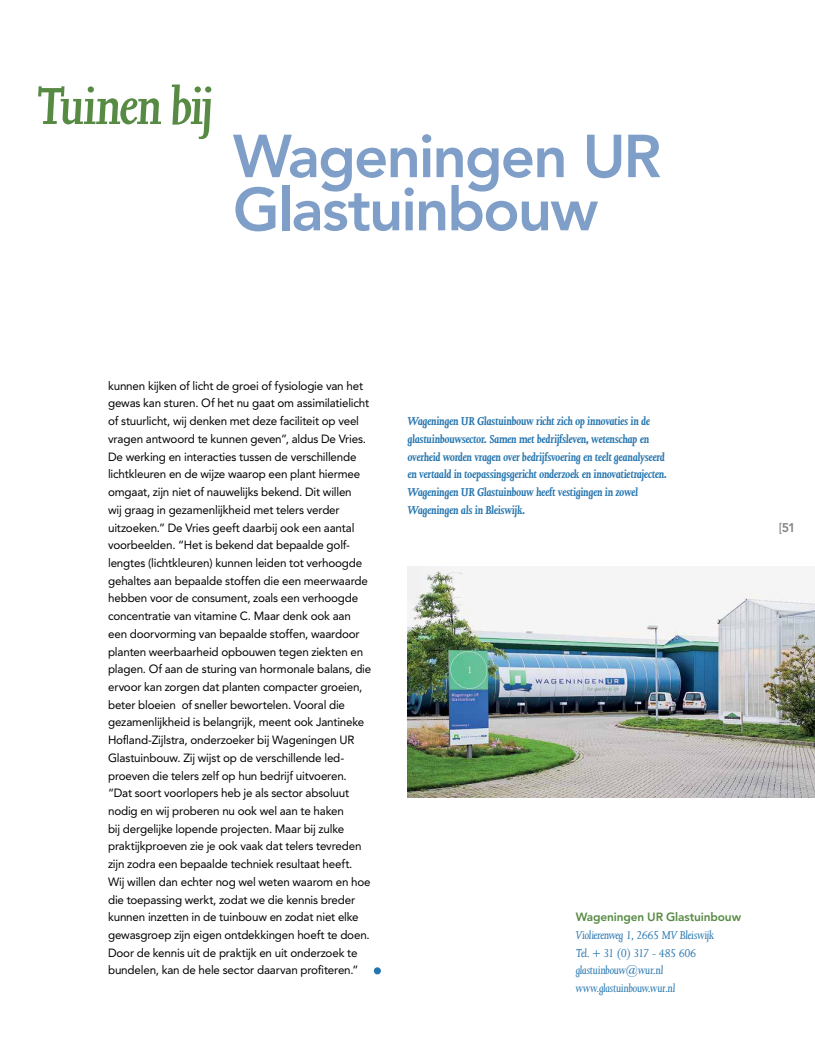
<style>
.page{position:relative;width:815px;height:1063px;background:#fff}
.page>*{position:absolute;margin:0;border:0;box-sizing:border-box;transform-origin:0 0}
.t1{font:800 60px/53.1px "Avenir";letter-spacing:-.035em;color:#809fc8}
.t2{font:italic 600 60px "Joanna";letter-spacing:-.045em;color:#578a43}
.t3{font:italic 700 13.12px/17.8px "Joanna";letter-spacing:-.025em;color:#2575ae}
.t4{font:italic 13.12px/17.8px "Joanna";letter-spacing:-.025em;color:#2575ae}
.t5{font:800 12.5px "Avenir LT Std";color:#808285}
.t6{font:11.88px/17.8px "Avenir";letter-spacing:-.015em;color:#000}
.t7{font:800 11.88px "Avenir";letter-spacing:-.01em;color:#578a43}
.s1{font-weight:500}
</style>
<div class="page">
<img style="left:407px;top:567px;width:408px;height:230px">
<div style="left:374px;top:967px;width:7px;height:7px;background:#2575ae;border-radius:50%"></div>
<h1 class="t2" style="left:35px;top:74px;width:180px">Tuinen bij</h1>
<h1 class="t1" style="left:233px;top:130px;width:430px">Wageningen UR<br>Glastuinbouw</h1>
<p class="t6" style="left:108px;top:377px;width:265px">kunnen kijken of licht de groei of fysiologie van het gewas kan sturen. Of het nu gaat om assimilatielicht of stuurlicht, wij denken met deze faciliteit op veel vragen antwoord te kunnen geven”, aldus De Vries.<br>De werking en interacties tussen de verschillende lichtkleuren en de wijze waarop een plant hiermee omgaat, zijn niet of nauwelijks bekend. Dit willen<br>wij graag in gezamenlijkheid met telers verder uitzoeken.” De Vries geeft daarbij ook een aantal voorbeelden. “Het is bekend dat bepaalde golf&shy;lengtes (lichtkleuren) kunnen leiden tot verhoogde gehaltes aan bepaalde stoffen die een meerwaarde hebben voor de consument, zoals een verhoogde concentratie van vitamine C. Maar denk ook aan een doorvorming van bepaalde stoffen, waardoor planten weerbaarheid opbouwen tegen ziekten en plagen. Of aan de sturing van hormonale balans, die ervoor kan zorgen dat planten compacter groeien, beter bloeien of sneller bewortelen. Vooral die gezamenlijkheid is belangrijk, meent ook Jantineke Hofland-Zijlstra, onderzoeker bij Wageningen UR Glastuinbouw. Zij wijst op de verschillende led&shy;proeven die telers zelf op hun bedrijf uitvoeren. “Dat soort voorlopers heb je als sector absoluut nodig en wij proberen nu ook wel aan te haken<br>bij dergelijke lopende projecten. Maar bij zulke praktijkproeven zie je ook vaak dat telers tevreden zijn zodra een bepaalde techniek resultaat heeft.<br>Wij willen dan echter nog wel weten waarom en hoe die toepassing werkt, zodat we die kennis breder kunnen inzetten in de tuinbouw en zodat niet elke gewasgroep zijn eigen ontdekkingen hoeft te doen.<br>Door de kennis uit de praktijk en uit onderzoek te bundelen, kan de hele sector daarvan profiteren.”</p>
<p class="t3" style="left:407px;top:412px;width:261px">Wageningen UR Glastuinbouw richt zich op innovaties in de glastuinbouwsector. Samen met bedrijfsleven, wetenschap en overheid worden vragen over bedrijfsvoering en teelt geanalyseerd en vertaald in toepassingsgericht onderzoek en innovatietrajecten.<br>Wageningen UR Glastuinbouw heeft vestigingen in zowel Wageningen als in Bleiswijk.</p>
<p class="t7" style="left:576px;top:910px;width:167px">Wageningen UR Glastuinbouw</p>
<p class="t4" style="left:576px;top:926px;width:140px">Violierenweg 1, 2665 MV Bleiswijk<br>Tel. + 31 (0) 317 - 485 606 glastuinbouw@wur.nl www.glastuinbouw.wur.nl</p>
<p class="t5" style="left:779px;top:520px;width:18px"><span class="s1">[</span>51</p>
</div>
